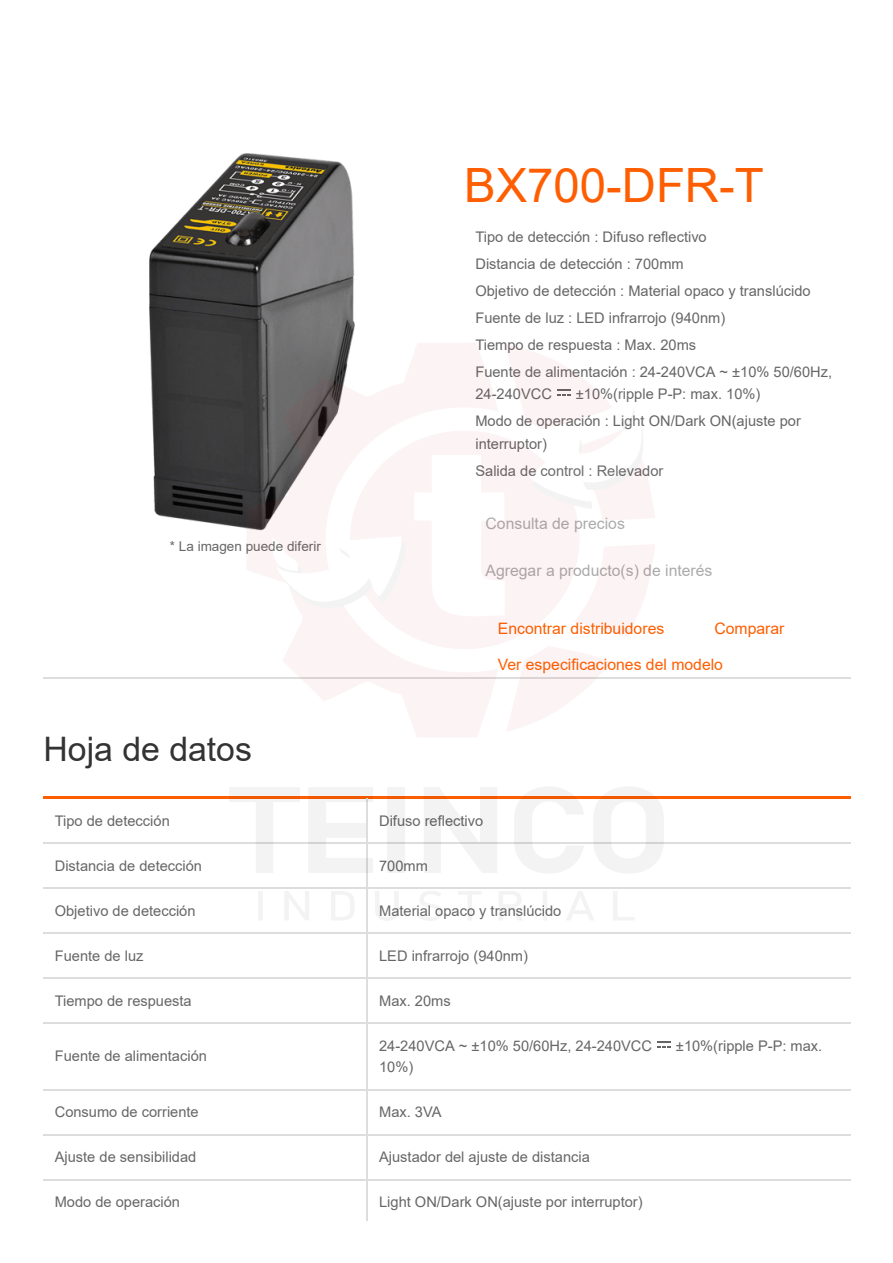
<style>
.page{position:relative;width:893px;height:1263px;background:#fff}
.page>*{position:absolute;margin:0;border:0;box-sizing:border-box;transform-origin:0 0}
.t1{font:47.25px "Arial";color:#fe5e01}
.t2{font:33.75px "Arial";color:#333}
.t3{font:15.75px "Arial";color:#fe5e01}
.t4{font:15.75px "Arial";color:#ababab}
.t5{font:14.7px/27px "Arial";color:#666}
.t6{font:13.5px "Arial";color:#666}
</style>
<div class="page">
<hr style="left:44px;top:677px;width:806px;height:1px;background:#ddd">
<img style="left:149px;top:153px;width:206px;height:373px">
<hr style="left:367px;top:1179px;width:1px;height:42px;background:#ddd">
<hr style="left:367px;top:1179px;width:483px;height:1px;background:#ddd">
<hr style="left:44px;top:1179px;width:324px;height:1px;background:#ddd">
<hr style="left:367px;top:1134px;width:1px;height:46px;background:#ddd">
<hr style="left:367px;top:1134px;width:483px;height:1px;background:#ddd">
<hr style="left:44px;top:1134px;width:324px;height:1px;background:#ddd">
<hr style="left:367px;top:1089px;width:1px;height:46px;background:#ddd">
<hr style="left:367px;top:1089px;width:483px;height:1px;background:#ddd">
<hr style="left:44px;top:1089px;width:324px;height:1px;background:#ddd">
<hr style="left:367px;top:1023px;width:1px;height:67px;background:#ddd">
<hr style="left:367px;top:1023px;width:483px;height:1px;background:#ddd">
<hr style="left:44px;top:1023px;width:324px;height:1px;background:#ddd">
<hr style="left:367px;top:978px;width:1px;height:46px;background:#ddd">
<hr style="left:367px;top:978px;width:483px;height:1px;background:#ddd">
<hr style="left:44px;top:978px;width:324px;height:1px;background:#ddd">
<hr style="left:367px;top:933px;width:1px;height:46px;background:#ddd">
<hr style="left:367px;top:933px;width:483px;height:1px;background:#ddd">
<hr style="left:44px;top:933px;width:324px;height:1px;background:#ddd">
<hr style="left:367px;top:888px;width:1px;height:46px;background:#ddd">
<hr style="left:367px;top:888px;width:483px;height:1px;background:#ddd">
<hr style="left:44px;top:888px;width:324px;height:1px;background:#ddd">
<hr style="left:367px;top:796px;width:483px;height:3px;background:#fe5e01">
<hr style="left:367px;top:843px;width:483px;height:1px;background:#ddd">
<hr style="left:44px;top:796px;width:324px;height:3px;background:#fe5e01">
<hr style="left:44px;top:843px;width:324px;height:1px;background:#ddd">
<svg style="left:657px;top:1041px;width:13px;height:6px"></svg>
<img style="left:229px;top:342px;width:434px;height:579px">
<h1 class="t1" style="left:464px;top:153px;width:301px">BX700-DFR-T</h1>
<p class="t6" style="left:170px;top:537px;width:152px">* La imagen puede diferir</p>
<h2 class="t2" style="left:44px;top:725px;width:210px">Hoja de datos</h2>
<p class="t5" style="left:475px;top:223px;width:358px">Tipo de detección : Difuso reflectivo<br>Distancia de detección : 700mm<br>Objetivo de detección : Material opaco y translúcido Fuente de luz : LED infrarrojo (940nm)<br>Tiempo de respuesta : Max. 20ms<br>Fuente de alimentación : 24-240VCA ~ ±10% 50/60Hz,</p>
<p class="t5" style="left:475px;top:380px;width:78px">24-240VCC</p>
<p class="t5" style="left:475px;top:380px;width:327px;text-indent:100px">±10%(ripple P-P: max. 10%)<br>Modo de operación : Light ON/Dark ON(ajuste por</p>
<p class="t5" style="left:475px;top:430px;width:189px">interruptor)<br>Salida de control : Relevador</p>
<p class="t4" style="left:485px;top:512px;width:141px">Consulta de precios</p>
<p class="t4" style="left:485px;top:559px;width:228px">Agregar a producto(s) de interés</p>
<p class="t3" style="left:498px;top:618px;width:168px">Encontrar distribuidores</p>
<p class="t3" style="left:714px;top:618px;width:72px">Comparar</p>
<p class="t3" style="left:498px;top:654px;width:227px">Ver especificaciones del modelo</p>
<p class="t5" style="left:55px;top:807px;width:116px">Tipo de detección</p>
<p class="t5" style="left:379px;top:807px;width:106px">Difuso reflectivo</p>
<p class="t5" style="left:55px;top:852px;width:149px">Distancia de detección</p>
<p class="t5" style="left:379px;top:852px;width:50px">700mm</p>
<p class="t5" style="left:55px;top:897px;width:142px">Objetivo de detección</p>
<p class="t5" style="left:379px;top:897px;width:184px">Material opaco y translúcido</p>
<p class="t5" style="left:55px;top:942px;width:90px">Fuente de luz</p>
<p class="t5" style="left:379px;top:942px;width:150px">LED infrarrojo (940nm)</p>
<p class="t5" style="left:55px;top:987px;width:138px">Tiempo de respuesta</p>
<p class="t5" style="left:379px;top:987px;width:73px">Max. 20ms</p>
<p class="t5" style="left:55px;top:1042px;width:154px">Fuente de alimentación</p>
<p class="t5" style="left:379px;top:1032px;width:274px">24-240VCA ~ ±10% 50/60Hz, 24-240VCC</p>
<p class="t5" style="left:676px;top:1032px;width:148px">±10%(ripple P-P: max.</p>
<p class="t5" style="left:379px;top:1053px;width:36px">10%)</p>
<p class="t5" style="left:55px;top:1099px;width:145px">Consumo de corriente</p>
<p class="t5" style="left:379px;top:1099px;width:64px">Max. 3VA</p>
<p class="t5" style="left:55px;top:1144px;width:143px">Ajuste de sensibilidad</p>
<p class="t5" style="left:379px;top:1144px;width:212px">Ajustador del ajuste de distancia</p>
<p class="t5" style="left:55px;top:1189px;width:127px">Modo de operación</p>
<p class="t5" style="left:379px;top:1189px;width:265px">Light ON/Dark ON(ajuste por interruptor)</p>
</div>
